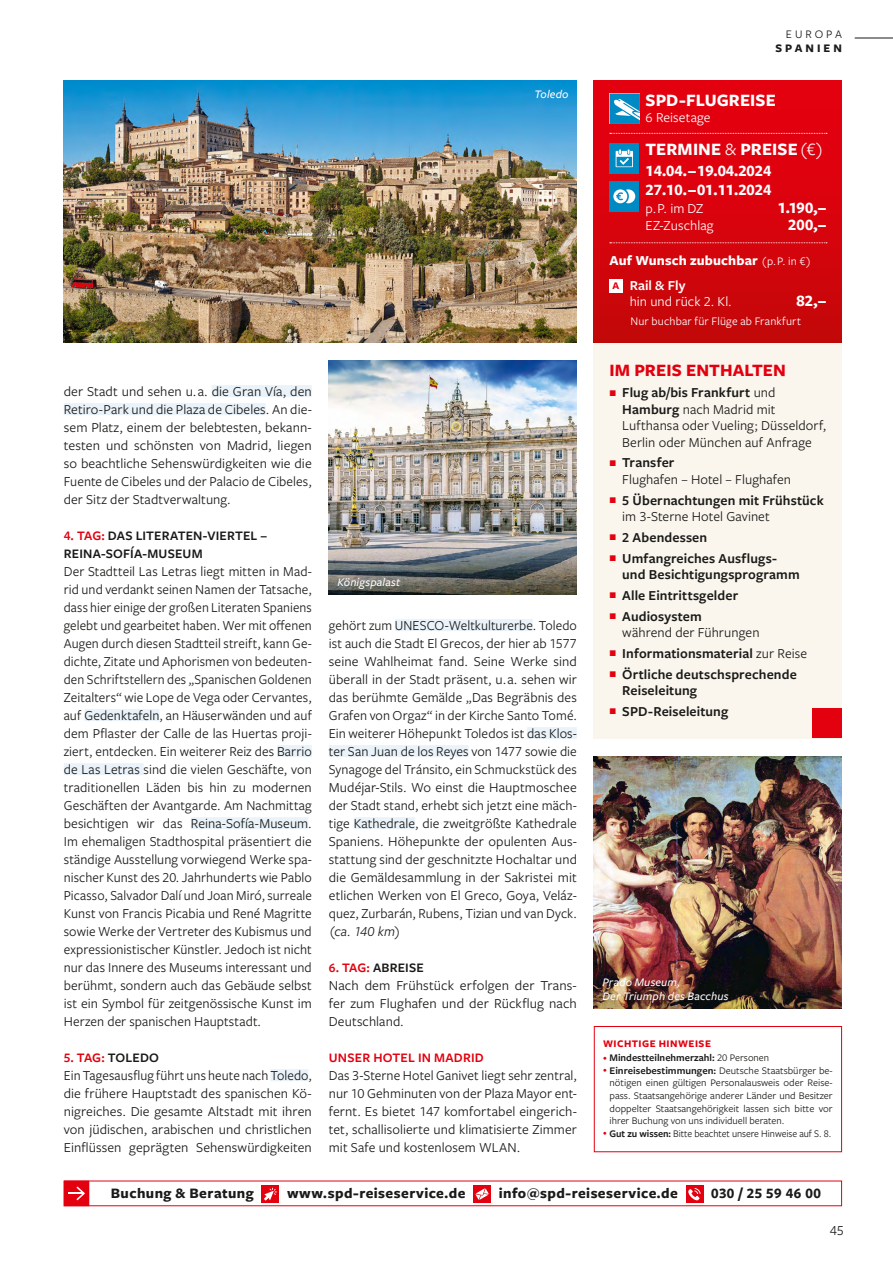
<style>
.page{position:relative;width:893px;height:1263px;background:#fff}
.page>*{position:absolute;margin:0;border:0;box-sizing:border-box;transform-origin:0 0}
.t1{font:700 18px "Freight Sans Pro";letter-spacing:.005em;color:#fff}
.t2{font:700 18px "Freight Sans Pro";letter-spacing:.005em;color:#e3000f}
.t3{font:700 16.5px/18.6px "Freight Sans Pro";color:#fff}
.t4{font:700 15px "Freight Sans Pro";letter-spacing:.03em;color:#1a1a18}
.t5{font:14.25px/18px "Freight Sans Pro";letter-spacing:.005em;color:#1a1a18;text-align:justify}
.t6{font:600 14.25px/20.7px "Freight Sans Pro";letter-spacing:.01em;color:#1a1a18}
.t7{font:14.25px "Freight Sans Pro";letter-spacing:.005em;color:#fff}
.t8{font:700 14.25px/25px "Freight Sans Pro";letter-spacing:.01em;color:#fff}
.t9{font:italic 14.25px "Freight Sans Pro";letter-spacing:.01em;color:#1a1a18}
.t10{font:600 13.5px/18px "Freight Sans Pro";letter-spacing:.015em;color:#1a1a18}
.t11{font:600 13.5px "Freight Sans Pro";letter-spacing:.015em;color:#e3000f}
.t12{font:italic 500 12px/13.5px "Freight Sans Pro";letter-spacing:.01em;color:#fff}
.t13{font:12px "Freight Sans Pro";letter-spacing:.015em;color:#fff}
.t14{font:700 12px "Freight Sans Pro";letter-spacing:.25em;color:#1a1a18}
.t15{font:12px "Freight Sans Pro";letter-spacing:.25em;color:#1a1a18}
.t16{font:10.5px/12.6px "Freight Sans Pro";color:#1a1a18;text-align:justify}
.t17{font:600 10.5px "Freight Sans Pro";color:#1a1a18}
.t18{font:700 10.5px "Freight Sans Pro";letter-spacing:.05em;color:#e3000f}
.s1{color:#e3000f}
.s2{color:#1a1a18}
.s3{font-weight:400}
.s4{font-weight:400;font-size:12px}
.s5{font-size:10.5px;color:#e3000f}
.s6{font-weight:600}
.s7{font-weight:400;font-size:7.5px;color:#e3000f}
.s8{font-size:7.5px;color:#e3000f}
</style>
<div class="page">
<div style="left:262px;top:1185px;width:17px;height:17px;background:#e3000f"></div>
<svg style="left:264px;top:1188px;width:13px;height:12px"></svg>
<div style="left:474px;top:1185px;width:17px;height:17px;background:#e3000f"></div>
<svg style="left:475px;top:1188px;width:14px;height:12px"></svg>
<div style="left:686px;top:1185px;width:17px;height:17px;background:#e3000f"></div>
<svg style="left:688px;top:1188px;width:13px;height:12px"></svg>
<div style="left:64px;top:1181px;width:25px;height:25px;background:#e3000f"></div>
<svg style="left:68px;top:1186px;width:17px;height:14px"></svg>
<hr style="left:855px;top:38px;width:38px;height:1px;background:#1a1a18">
<img style="left:594px;top:756px;width:248px;height:252px">
<img style="left:329px;top:360px;width:248px;height:234px">
<img style="left:64px;top:81px;width:513px;height:261px">
<div style="left:594px;top:81px;width:248px;height:261px;background:linear-gradient(to bottom,#e80011,#c6080a)"></div>
<div style="left:594px;top:1026px;width:248px;height:126px;border:1px solid #e3000f"></div>
<svg style="left:610px;top:133px;width:217px;height:1px"></svg>
<svg style="left:610px;top:242px;width:217px;height:1px"></svg>
<svg style="left:609px;top:94px;width:30px;height:30px"></svg>
<div style="left:609px;top:143px;width:30px;height:31px;background:#008ac4"></div>
<svg style="left:616px;top:150px;width:17px;height:17px"></svg>
<div style="left:609px;top:279px;width:13px;height:14px;background:#fff"></div>
<div style="left:609px;top:181px;width:30px;height:31px;background:#008ac4"></div>
<svg style="left:613px;top:189px;width:22px;height:14px"></svg>
<div style="left:594px;top:342px;width:248px;height:396px;background:#faf6ee"></div>
<div style="left:812px;top:708px;width:30px;height:30px;background:#e3000f"></div>
<div style="left:212px;top:385px;width:100px;height:12px;background:#eaf3fa"></div>
<div style="left:64px;top:403px;width:202px;height:12px;background:#eaf3fa"></div>
<div style="left:84px;top:709px;width:75px;height:12px;background:#eaf3fa"></div>
<div style="left:277px;top:745px;width:35px;height:12px;background:#eaf3fa"></div>
<div style="left:64px;top:763px;width:80px;height:12px;background:#eaf3fa"></div>
<div style="left:191px;top:817px;width:117px;height:12px;background:#eaf3fa"></div>
<div style="left:270px;top:1069px;width:38px;height:12px;background:#eaf3fa"></div>
<div style="left:395px;top:619px;width:138px;height:12px;background:#eaf3fa"></div>
<div style="left:527px;top:727px;width:50px;height:12px;background:#eaf3fa"></div>
<div style="left:329px;top:745px;width:140px;height:12px;background:#eaf3fa"></div>
<div style="left:354px;top:817px;width:61px;height:12px;background:#eaf3fa"></div>
<p class="t12" style="left:535px;top:86px;width:35px">Toledo</p>
<p class="t5" style="left:64px;top:382px;width:250px">der Stadt und sehen u. a. die Gran Vía, den Retiro-Park und die Plaza de Cibeles. An die&shy;sem Platz, einem der belebtesten, bekann&shy;testen und schönsten von Madrid, liegen so beachtliche Sehenswürdigkeiten wie die Fuente de Cibeles und der Palacio de Cibeles, der Sitz der Stadtverwaltung.</p>
<p class="t10" style="left:64px;top:526px;width:205px"><span class="s1">4. TAG:</span> DAS LITERATEN-VIERTEL –<br>REINA-SOFÍA-MUSEUM</p>
<p class="t5" style="left:64px;top:562px;width:250px">Der Stadtteil Las Letras liegt mitten in Mad&shy;rid und verdankt seinen Namen der Tatsache, dass hier einige der großen Literaten Spaniens gelebt und gearbeitet haben. Wer mit offenen Augen durch diesen Stadtteil streift, kann Ge&shy;dichte, Zitate und Aphorismen von bedeuten&shy;den Schriftstellern des „Spanischen Goldenen Zeitalters“ wie Lope de Vega oder Cervantes, auf Gedenktafeln, an Häuserwänden und auf dem Pflaster der Calle de las Huertas proji&shy;ziert, entdecken. Ein weiterer Reiz des Barrio de Las Letras sind die vielen Geschäfte, von traditionellen Läden bis hin zu modernen Geschäften der Avantgarde. Am Nachmittag besichtigen wir das Reina-Sofía-Museum.<br>Im ehemaligen Stadthospital präsentiert die ständige Ausstellung vorwiegend Werke spa&shy;nischer Kunst des 20. Jahrhunderts wie Pablo Picasso, Salvador Dalí und Joan Miró, surreale Kunst von Francis Picabia und René Magritte sowie Werke der Vertreter des Kubismus und expressionistischer Künstler. Jedoch ist nicht nur das Innere des Museums interessant und berühmt, sondern auch das Gebäude selbst ist ein Symbol für zeitgenössische Kunst im Herzen der spanischen Hauptstadt.</p>
<p class="t11" style="left:64px;top:1048px;width:97px">5. TAG: <span class="s2">TOLEDO</span></p>
<p class="t5" style="left:64px;top:1066px;width:250px">Ein Tagesausflug führt uns heute nach Toledo, die frühere Hauptstadt des spanischen Kö&shy;nigreiches. Die gesamte Altstadt mit ihren von jüdischen, arabischen und christlichen Einflüssen geprägten Sehenswürdigkeiten</p>
<p class="t12" style="left:337px;top:574px;width:64px">Königspalast</p>
<p class="t5" style="left:329px;top:616px;width:250px">gehört zum UNESCO-Weltkulturerbe. Toledo ist auch die Stadt El Grecos, der hier ab 1577 seine Wahlheimat fand. Seine Werke sind überall in der Stadt präsent, u. a. sehen wir das berühmte Gemälde „Das Begräbnis des Grafen von Orgaz“ in der Kirche Santo Tomé.<br>Ein weiterer Höhepunkt Toledos ist das Klos&shy;ter San Juan de los Reyes von 1477 sowie die Synagoge del Tránsito, ein Schmuckstück des Mudéjar-Stils. Wo einst die Hauptmoschee der Stadt stand, erhebt sich jetzt eine mäch&shy;tige Kathedrale, die zweitgrößte Kathedrale Spaniens. Höhepunkte der opulenten Aus&shy;stattung sind der geschnitzte Hochaltar und die Gemäldesammlung in der Sakristei mit etlichen Werken von El Greco, Goya, Veláz&shy;quez, Zurbarán, Rubens, Tizian und van Dyck.</p>
<p class="t9" style="left:329px;top:922px;width:73px">(ca. 140 km)</p>
<p class="t10" style="left:329px;top:958px;width:97px"><span class="s1">6. TAG:</span> ABREISE</p>
<p class="t5" style="left:329px;top:976px;width:250px">Nach dem Frühstück erfolgen der Trans&shy;fer zum Flughafen und der Rückflug nach Deutschland.</p>
<p class="t11" style="left:329px;top:1048px;width:156px">UNSER HOTEL IN MADRID</p>
<p class="t5" style="left:329px;top:1066px;width:250px">Das 3-Sterne Hotel Ganivet liegt sehr zentral, nur 10 Gehminuten von der Plaza Mayor ent&shy;fernt. Es bietet 147 komfortabel eingerich&shy;tet, schallisolierte und klimatisierte Zimmer mit Safe und kostenlosem WLAN.</p>
<p class="t15" style="left:786px;top:26px;width:58px">EUROPA</p>
<p class="t14" style="left:775px;top:40px;width:68px">SPANIEN</p>
<p class="t1" style="left:646px;top:88px;width:132px">SPD-FLUGREISE</p>
<p class="t7" style="left:646px;top:108px;width:67px">6 Reisetage</p>
<p class="t1" style="left:646px;top:137px;width:180px">TERMINE <span class="s3">&amp;</span> PREISE <span class="s3">(€)</span></p>
<p class="t3" style="left:646px;top:161px;width:127px">14.04.–19.04.2024<br>27.10.–01.11.2024</p>
<p class="t7" style="left:646px;top:199px;width:59px">p. P. im DZ</p>
<p class="t3" style="left:778px;top:198px;width:50px">1.190,–</p>
<p class="t7" style="left:646px;top:216px;width:69px">EZ-Zuschlag</p>
<p class="t3" style="left:788px;top:214px;width:40px">200,–</p>
<p class="t8" style="left:609px;top:247px;width:204px">Auf Wunsch zubuchbar <span class="s4">(p. P. in €)<br></span><span class="s5">A</span> <span class="s6">Rail &amp; Fly</span></p>
<p class="t7" style="left:630px;top:292px;width:104px">hin und rück 2. Kl.</p>
<p class="t3" style="left:796px;top:291px;width:31px">82,–</p>
<p class="t13" style="left:630px;top:313px;width:172px">Nur buchbar für Flüge ab Frankfurt</p>
<p class="t2" style="left:609px;top:358px;width:178px">IM PREIS ENTHALTEN</p>
<p class="t5" style="left:622px;top:384px;width:206px;line-height:16.5px;text-align:left"><span class="s6">Flug ab/bis Frankfurt</span> und<br><span class="s6">Hamburg</span> nach Madrid mit<br>Lufthansa oder Vueling; Düsseldorf,<br>Berlin oder München auf Anfrage</p>
<p class="t6" style="left:622px;top:452px;width:54px">Transfer</p>
<p class="t5" style="left:622px;top:470px;width:170px">Flughafen – Hotel – Flughafen</p>
<p class="t6" style="left:622px;top:489px;width:203px">5 Übernachtungen mit Frühstück</p>
<p class="t5" style="left:622px;top:507px;width:149px">im 3-Sterne Hotel Gavinet</p>
<p class="t6" style="left:622px;top:526px;width:156px">2 Abendessen<br>Umfangreiches Ausflugs-</p>
<p class="t6" style="left:622px;top:564px;width:179px">und Besichtigungsprogramm<br>Alle Eintrittsgelder<br>Audiosystem</p>
<p class="t6" style="left:622px;top:622px;width:186px"><span class="s3">während der Führungen<br></span>Informationsmaterial <span class="s3">zur Reise<br></span>Örtliche deutschsprechende</p>
<p class="t6" style="left:622px;top:680px;width:107px">Reiseleitung<br>SPD-Reiseleitung</p>
<p class="t12" style="left:602px;top:975px;width:128px">Prado Museum,<br>Der Triumph des Bacchus</p>
<p class="t18" style="left:603px;top:1036px;width:109px">WICHTIGE HINWEISE</p>
<p class="t17" style="left:603px;top:1051px;width:167px"><span class="s7">•</span> Mindestteilnehmerzahl: <span class="s3">20 Personen</span></p>
<p class="t16" style="left:609px;top:1064px;width:225px;text-indent:-6px"><span class="s8">•</span> <span class="s6">Einreisebestimmungen:</span> Deutsche Staatsbürger be&shy;nötigen einen gültigen Personalausweis oder Reise&shy;pass. Staatsangehörige anderer Länder und Besitzer doppelter Staatsangehörigkeit lassen sich bitte vor ihrer Buchung von uns individuell beraten.</p>
<p class="t16" style="left:603px;top:1127px;width:230px"><span class="s8">•</span> <span class="s6">Gut zu wissen:</span> Bitte beachtet unsere Hinweise auf S. 8.</p>
<p class="t4" style="left:111px;top:1183px;width:145px">Buchung &amp; Beratung</p>
<p class="t4" style="left:287px;top:1183px;width:180px">www.spd-reiseservice.de</p>
<p class="t4" style="left:499px;top:1183px;width:181px">info@spd-reiseservice.de</p>
<p class="t4" style="left:711px;top:1183px;width:111px">030 / 25 59 46 00</p>
<p class="t5" style="left:830px;top:1220px;width:16px">45</p>
</div>
